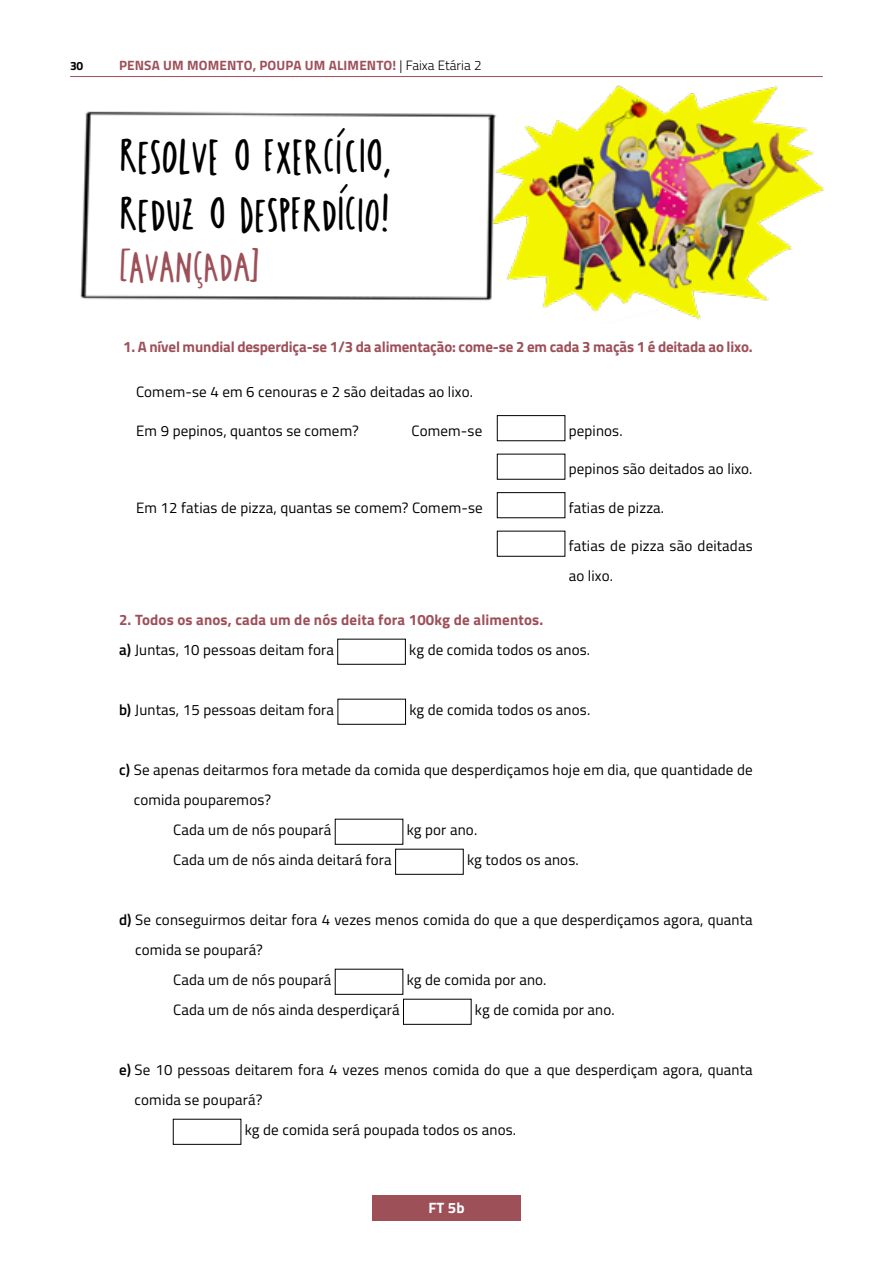
<style>
.page{position:relative;width:893px;height:1263px;background:#fff}
.page>*{position:absolute;margin:0;border:0;box-sizing:border-box;transform-origin:0 0}
.t1{font:48px/57.6px "Gekeler Sans";color:#000}
.t2{font:42px "Gekeler Sans";color:#9e5059}
.t3{font:15px/30px "Titillium";letter-spacing:.01em;color:#000}
.t4{font:700 15px "Titillium";letter-spacing:-.01em;color:#9e5059}
.t5{font:700 15px/30px "Titillium";letter-spacing:.01em;color:#9e5059}
.t6{font:700 15px "Titillium";color:#fff}
.t7{font:700 13.5px "Titillium";letter-spacing:.01em;color:#9e5059}
.t8{font:700 12px "Titillium";color:#000}
.s1{font-weight:300;color:#000}
.s2{font-weight:600;color:#000}
.s3{font-weight:400;color:#000}
.s4{font-weight:600}
</style>
<div class="page">
<hr style="left:70px;top:76px;width:753px;height:1px;background:#9e5059">
<div style="left:372px;top:1195px;width:149px;height:25px;background:#9e5059"></div>
<img style="left:80px;top:111px;width:406px;height:190px">
<div style="left:497px;top:415px;width:68px;height:26px;border:1px solid #000"></div>
<div style="left:497px;top:492px;width:68px;height:26px;border:1px solid #000"></div>
<img style="left:486px;top:85px;width:338px;height:235px">
<p class="t8" style="left:70px;top:57px;width:15px">30</p>
<p class="t7" style="left:119px;top:55px;width:364px">PENSA UM MOMENTO, POUPA UM ALIMENTO! <span class="s1">| Faixa Etária 2</span></p>
<h1 class="t1" style="left:119px;top:126px;width:274px">RESOLVE O EXERCÍCIO,<br>REDUZ O DESPERDÍCIO!</h1>
<h2 class="t2" style="left:119px;top:240px;width:142px">(AVANÇADA)</h2>
<p class="t4" style="left:123px;top:336px;width:631px">1. A nível mundial desperdiça-se 1/3 da alimentação: come-se 2 em cada 3 maçãs 1 é deitada ao lixo.</p>
<p class="t3" style="left:136px;top:376px;width:338px">Comem-se 4 em 6 cenouras e 2 são deitadas ao lixo.</p>
<p class="t3" style="left:136px;top:415px;width:224px">Em 9 pepinos, quantos se comem?</p>
<p class="t3" style="left:412px;top:415px;width:72px">Comem-se</p>
<p class="t3" style="left:569px;top:415px;width:55px">pepinos.</p>
<p class="t3" style="left:569px;top:453px;width:185px">pepinos são deitados ao lixo.</p>
<p class="t3" style="left:136px;top:492px;width:348px">Em 12 fatias de pizza, quantas se comem? Comem-se</p>
<p class="t3" style="left:569px;top:492px;width:97px">fatias de pizza.</p>
<p class="t3" style="left:569px;top:530px;width:185px">fatias de pizza são deitadas ao lixo.</p>
<p class="t5" style="left:119px;top:604px;width:426px">2. Todos os anos, cada um de nós deita fora 100kg de alimentos. <span class="s2">a)</span> <span class="s3">Juntas, 10 pessoas deitam fora</span></p>
<p class="t3" style="left:409px;top:634px;width:182px">kg de comida todos os anos.</p>
<p class="t3" style="left:119px;top:694px;width:217px"><span class="s4">b)</span> Juntas, 15 pessoas deitam fora</p>
<p class="t3" style="left:409px;top:694px;width:182px">kg de comida todos os anos.</p>
<p class="t3" style="left:119px;top:754px;width:635px"><span class="s4">c)</span> Se apenas deitarmos fora metade da comida que desperdiçamos hoje em dia, que quantidade de</p>
<p class="t3" style="left:134px;top:784px;width:139px">comida pouparemos?</p>
<p class="t3" style="left:173px;top:814px;width:160px">Cada um de nós poupará</p>
<p class="t3" style="left:407px;top:814px;width:72px">kg por ano.</p>
<p class="t3" style="left:173px;top:844px;width:220px">Cada um de nós ainda deitará fora</p>
<p class="t3" style="left:467px;top:844px;width:113px">kg todos os anos.</p>
<p class="t3" style="left:119px;top:904px;width:635px"><span class="s4">d)</span> Se conseguirmos deitar fora 4 vezes menos comida do que a que desperdiçamos agora, quanta</p>
<p class="t3" style="left:135px;top:934px;width:129px">comida se poupará?</p>
<p class="t3" style="left:173px;top:964px;width:160px">Cada um de nós poupará</p>
<p class="t3" style="left:407px;top:964px;width:141px">kg de comida por ano.</p>
<p class="t3" style="left:173px;top:994px;width:228px">Cada um de nós ainda desperdiçará</p>
<p class="t3" style="left:475px;top:994px;width:141px">kg de comida por ano.</p>
<p class="t3" style="left:119px;top:1054px;width:635px"><span class="s4">e)</span> Se 10 pessoas deitarem fora 4 vezes menos comida do que a que desperdiçam agora, quanta</p>
<p class="t3" style="left:135px;top:1084px;width:129px">comida se poupará?</p>
<p class="t3" style="left:245px;top:1114px;width:273px">kg de comida será poupada todos os anos.</p>
<p class="t6" style="left:428px;top:1196px;width:38px">FT 5b</p>
</div>
